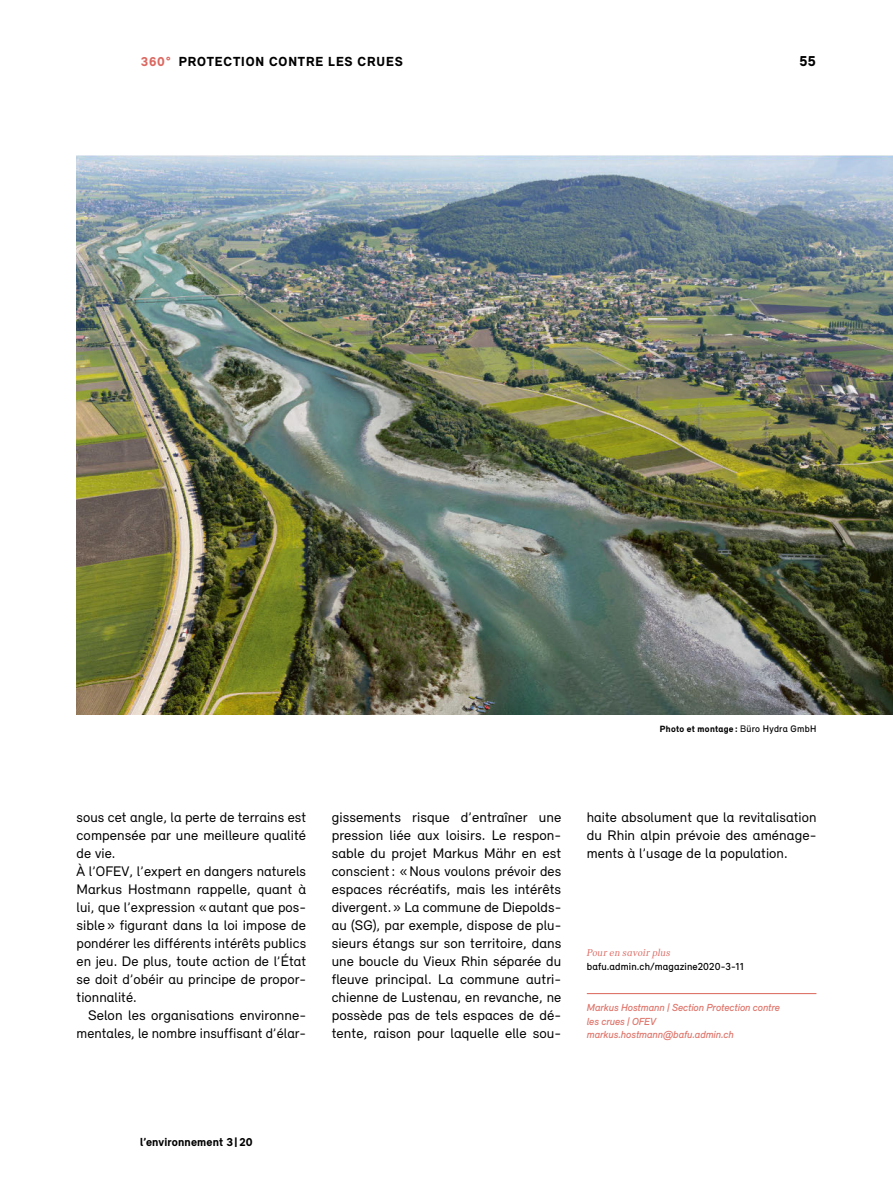
<style>
.page{position:relative;width:893px;height:1191px;background:#fff}
.page>*{position:absolute;margin:0;border:0;box-sizing:border-box;transform-origin:0 0}
.t1{font:900 15px "Relevant";color:#000}
.t2{font:14.25px/18px "Relevant";letter-spacing:.005em;color:#000;text-align:right;scale:1.04 1}
.t3{font:14.25px/18px "Relevant";letter-spacing:.005em;color:#000}
.t4{font:900 13.5px "Relevant";letter-spacing:.06em;color:#000}
.t5{font:900 12px "Relevant";letter-spacing:.015em;color:#000}
.t6{font:italic 500 10.5px/13.5px "Relevant";letter-spacing:-.005em;color:#de756b}
.t7{font:500 10.5px "Relevant";letter-spacing:.015em;color:#000}
.t8{font:italic 10.5px "Catalog";letter-spacing:.02em;color:#db6861}
.t9{font:900 9.3px "Relevant";letter-spacing:.03em;color:#000}
.s1{color:#db6861}
.s2{font-weight:400;font-size:9.75px}
.s3{font-weight:500;font-size:9.75px}
</style>
<div class="page">
<hr style="left:587px;top:993px;width:229px;height:1px;background:#de756b">
<img style="left:77px;top:156px;width:816px;height:558px">
<p class="t4" style="left:141px;top:53px;width:264px"><span class="s1">360°</span> PROTECTION CONTRE LES CRUES</p>
<p class="t1" style="left:799px;top:52px;width:18px">55</p>
<p class="t9" style="left:660px;top:723px;width:158px">Photo et montage : <span class="s2">B</span><span class="s3">üro Hydra GmbH</span></p>
<p class="t3" style="left:77px;top:808px;width:231px">sous cet angle, la perte de terrains est compensée par une meilleure qualité de vie.<br>À l’OFEV, l’expert en dangers naturels<br>Markus Hostmann rappelle, quant à lui, que l’expression « autant que pos&shy;sible » figurant dans la loi impose de pondérer les différents intérêts publics en jeu. De plus, toute action de l’État se doit d’obéir au principe de propor&shy;tionnalité.</p>
<p class="t2" style="left:77px;top:1006px;width:222px">Selon les organisations environne&shy;mentales, le nombre insuffisant d’élar-</p>
<p class="t2" style="left:332px;top:808px;width:222px;text-align:left">gissements risque d’entraîner une pression liée aux loisirs. Le respon&shy;sable du projet Markus Mähr en est conscient: «Nous voulons prévoir des espaces récréatifs, mais les intérêts divergent. » La commune de Diepolds&shy;au (SG), par exemple, dispose de plu&shy;sieurs étangs sur son territoire, dans une boucle du Vieux Rhin séparée du fleuve principal. La commune autri&shy;chienne de Lustenau, en revanche, ne possède pas de tels espaces de dé&shy;tente, raison pour laquelle elle sou-</p>
<p class="t3" style="left:587px;top:808px;width:231px;text-align:justify">haite absolument que la revitalisation du Rhin alpin prévoie des aménage&shy;ments à l’usage de la population.</p>
<p class="t8" style="left:587px;top:946px;width:85px">Pour en savoir plus</p>
<p class="t7" style="left:587px;top:959px;width:159px">bafu.admin.ch/magazine2020-3-11</p>
<p class="t6" style="left:587px;top:1000px;width:195px">Markus Hostmann | Section Protection contre les crues | OFEV markus.hostmann@bafu.admin.ch</p>
<p class="t5" style="left:140px;top:1135px;width:114px">l’environnement 3| 20</p>
</div>
